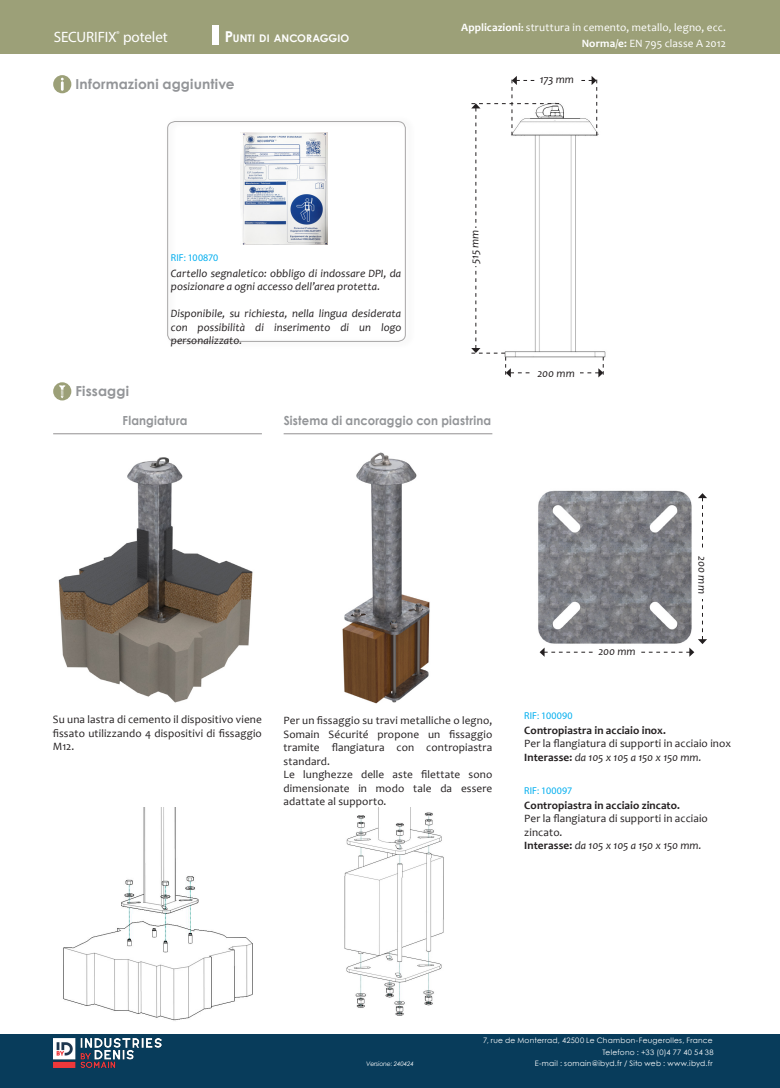
<style>
.page{position:relative;width:780px;height:1088px;background:#fff}
.page>*{position:absolute;margin:0;border:0;box-sizing:border-box;transform-origin:0 0}
.t1{font:15px "Myriad Pro";letter-spacing:-.01em;color:#fff}
.t2{font:700 13.75px "Century Gothic";letter-spacing:.01em;color:#939598}
.t3{font:700 12.5px "Century Gothic";letter-spacing:.015em;color:#939598;scale:.93 1}
.t4{font:11.25px/13.5px "Candara";letter-spacing:.01em;color:#231f20;text-align:justify}
.t5{font:italic 11.25px/13.5px "Candara";letter-spacing:.01em;color:#231f20}
.t6{font:11.25px/15.8px "Candara";letter-spacing:.01em;color:#fff;text-align:right}
.t7{font:italic 11.25px "Candara";letter-spacing:-.01em;color:#231f20}
.t8{font:700 11.25px "Candara";letter-spacing:.005em;color:#231f20}
.t9{font:700 10.5px "Century Gothic";letter-spacing:.005em;color:#fff}
.t10{font:10px "Myriad Pro";letter-spacing:.01em;color:#00aeef}
.t11{font:7.5px/11.5px "Century Gothic";letter-spacing:.03em;color:#fff;text-align:right}
.t12{font:italic 6.25px "Century Gothic";letter-spacing:-.025em;color:#fff}
.s1{font-size:15px}
.s2{font-weight:700}
.s3{font-weight:700;font-size:10px}
.s4{font-weight:700;font-style:normal}
</style>
<div class="page">
<div style="left:0;top:0;width:780px;height:53px;background:#9ca078"></div>
<div style="left:212px;top:26px;width:6px;height:19px;background:#fff"></div>
<div style="left:53px;top:75px;width:18px;height:18px;background:#9ca078;border-radius:50%"></div>
<svg style="left:61px;top:78px;width:3px;height:13px"></svg>
<svg style="left:167px;top:121px;width:239px;height:221px"></svg>
<svg style="left:471px;top:76px;width:133px;height:301px"></svg>
<div style="left:470px;top:228px;width:8px;height:38px;background:#fff"></div>
<div style="left:532px;top:369px;width:48px;height:8px;background:#fff"></div>
<div style="left:535px;top:75px;width:43px;height:8px;background:#fff"></div>
<div style="left:53px;top:382px;width:18px;height:18px;background:#9ca078;border-radius:50%"></div>
<svg style="left:59px;top:385px;width:6px;height:13px"></svg>
<img style="left:538px;top:490px;width:146px;height:143px">
<img style="left:58px;top:457px;width:195px;height:246px">
<img style="left:342px;top:452px;width:88px;height:252px">
<svg style="left:539px;top:493px;width:168px;height:164px"></svg>
<div style="left:594px;top:646px;width:45px;height:9px;background:#fff"></div>
<div style="left:698px;top:551px;width:8px;height:48px;background:#fff"></div>
<img style="left:63px;top:807px;width:190px;height:214px">
<img style="left:344px;top:807px;width:100px;height:209px">
<hr style="left:53px;top:433px;width:209px;height:1px;background:#231f20">
<hr style="left:283px;top:433px;width:209px;height:1px;background:#231f20">
<div style="left:0;top:1035px;width:780px;height:53px;background:#083c5b"></div>
<img style="left:53px;top:1038px;width:109px;height:30px">
<h1 class="t1" style="left:54px;top:27px;width:115px">SECURIFIX<sup>®</sup> potelet</h1>
<p class="t9" style="left:225px;top:30px;width:126px"><span class="s1">P</span>UNTI DI ANCORAGGIO</p>
<p class="t2" style="left:75px;top:74px;width:160px">Informazioni aggiuntive</p>
<p class="t10" style="left:171px;top:251px;width:49px">RIF: 100870</p>
<p class="t2" style="left:75px;top:381px;width:55px">Fissaggi</p>
<p class="t5" style="left:171px;top:266px;width:232px">Cartello segnaletico: obbligo di indossare DPI, da posizionare a ogni accesso dell’area protetta.</p>
<p class="t5" style="left:171px;top:307px;width:232px;text-align:justify">Disponibile, su richiesta, nella lingua desiderata con possibilità di inserimento di un logo personalizzato.</p>
<p class="t6" style="left:461px;top:19px;width:266px"><span class="s2">Applicazioni</span><span class="s3">:</span> struttura in cemento, metallo, legno, ecc.<br><span class="s2">Norma/e:</span> EN 795 classe A 2012</p>
<p class="t5" style="left:539px;top:73px;width:36px">173 mm</p>
<p class="t5" style="left:468px;top:264px;width:36px;rotate:-90deg">515 mm</p>
<p class="t5" style="left:537px;top:367px;width:39px">200 mm</p>
<p class="t3" style="left:123px;top:411px;width:71px">Flangiatura</p>
<p class="t3" style="left:284px;top:411px;width:224px">Sistema di ancoraggio con piastrina</p>
<p class="t5" style="left:598px;top:644px;width:39px">200 mm</p>
<p class="t5" style="left:709px;top:556px;width:39px;rotate:90deg">200 mm</p>
<p class="t10" style="left:524px;top:710px;width:50px">RIF: 100090</p>
<p class="t4" style="left:53px;top:713px;width:210px">Su una lastra di cemento il dispositivo viene fissato utilizzando 4 dispositivi di fissaggio M12.</p>
<p class="t8" style="left:524px;top:723px;width:143px">Contropiastra in acciaio inox.</p>
<p class="t4" style="left:283px;top:714px;width:210px">Per un fissaggio su travi metalliche o legno, Somain Sécurité propone un fissaggio tramite flangiatura con contropiastra standard.</p>
<p class="t4" style="left:283px;top:768px;width:210px">Le lunghezze delle aste filettate sono dimensionate in modo tale da essere adattate al supporto.</p>
<p class="t4" style="left:524px;top:737px;width:208px">Per la flangiatura di supporti in acciaio inox</p>
<p class="t7" style="left:524px;top:750px;width:179px"><span class="s4">Interasse:</span> da 105 x 105 a 150 x 150 mm.</p>
<p class="t10" style="left:524px;top:784px;width:49px">RIF: 100097</p>
<p class="t8" style="left:524px;top:798px;width:157px">Contropiastra in acciaio zincato.</p>
<p class="t4" style="left:524px;top:812px;width:185px">Per la flangiatura di supporti in acciaio zincato.</p>
<p class="t7" style="left:524px;top:838px;width:179px"><span class="s4">Interasse:</span> da 105 x 105 a 150 x 150 mm.</p>
<p class="t11" style="left:483px;top:1034px;width:232px">7, rue de Monterrad, 42500 Le Chambon-Feugerolles, France<br>Telefono : +33 (0)4 77 40 54 38</p>
<p class="t12" style="left:366px;top:1059px;width:49px">Versione: 240424</p>
<p class="t11" style="left:534px;top:1057px;width:179px">E-mail : somain@ibyd.fr / Sito web : www.ibyd.fr</p>
</div>
